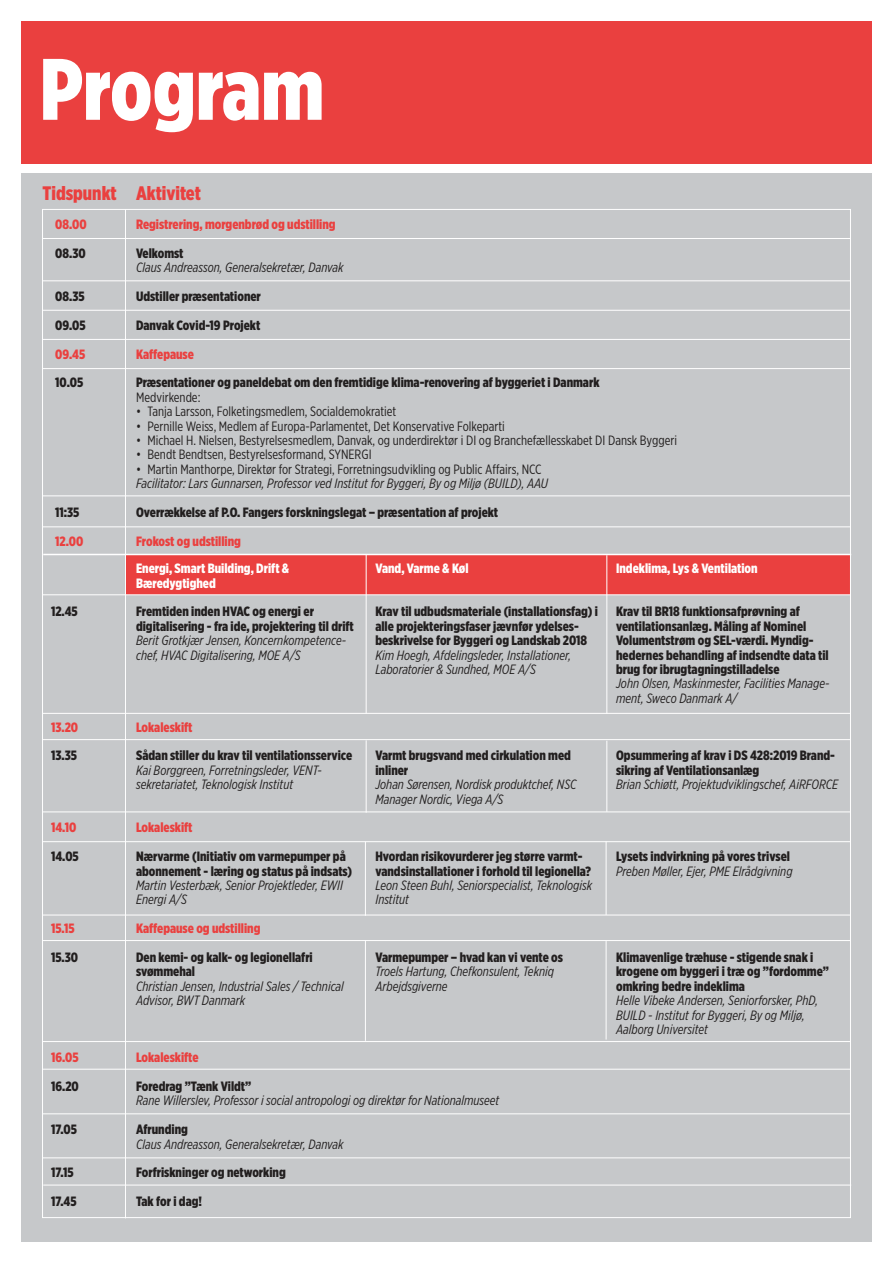
<style>
.page{position:relative;width:893px;height:1263px;background:#fff}
.page>*{position:absolute;margin:0;border:0;box-sizing:border-box;transform-origin:0 0}
.t1{font:900 87px "Gotham X Narrow";color:#fff}
.t2{font:900 19.5px "Gotham X Narrow";color:#ea403f}
.t3{font:900 13.5px/14.4px "Gotham X Narrow";color:#221f1f}
.t4{font:italic 13.5px/14.4px "Gotham X Narrow";color:#221f1f}
.t5{font:13.5px "Gotham X Narrow";color:#221f1f}
.t6{font:900 13.5px "Gotham X Narrow";color:#ea403f}
.t7{font:900 13.5px/14.4px "Gotham X Narrow";color:#fff}
</style>
<div class="page">
<div style="left:21px;top:173px;width:851px;height:1069px;background:#c6c8ca"></div>
<div style="left:125px;top:554px;width:725px;height:41px;background:#ea403f"></div>
<hr style="left:43px;top:495px;width:807px;height:1px;background:#fff">
<hr style="left:43px;top:368px;width:807px;height:1px;background:#fff">
<hr style="left:43px;top:238px;width:807px;height:1px;background:#fff">
<hr style="left:43px;top:280px;width:807px;height:1px;background:#fff">
<hr style="left:43px;top:310px;width:807px;height:1px;background:#fff">
<hr style="left:43px;top:339px;width:807px;height:1px;background:#fff">
<hr style="left:43px;top:526px;width:807px;height:1px;background:#fff">
<hr style="left:125px;top:209px;width:1px;height:1009px;background:#fff">
<hr style="left:366px;top:554px;width:1px;height:159px;background:#fff">
<hr style="left:366px;top:740px;width:1px;height:73px;background:#fff">
<hr style="left:365px;top:842px;width:1px;height:74px;background:#fff">
<hr style="left:365px;top:940px;width:1px;height:101px;background:#fff">
<hr style="left:606px;top:741px;width:1px;height:71px;background:#fff">
<hr style="left:606px;top:841px;width:1px;height:74px;background:#fff">
<hr style="left:606px;top:941px;width:1px;height:98px;background:#fff">
<hr style="left:43px;top:739px;width:807px;height:1px;background:#fff">
<hr style="left:43px;top:713px;width:807px;height:1px;background:#fff">
<hr style="left:43px;top:811px;width:807px;height:1px;background:#fff">
<hr style="left:43px;top:841px;width:807px;height:1px;background:#fff">
<hr style="left:43px;top:915px;width:807px;height:1px;background:#fff">
<hr style="left:43px;top:940px;width:807px;height:1px;background:#fff">
<hr style="left:43px;top:1041px;width:807px;height:1px;background:#fff">
<hr style="left:43px;top:1069px;width:807px;height:1px;background:#fff">
<hr style="left:43px;top:1113px;width:807px;height:1px;background:#fff">
<hr style="left:43px;top:1157px;width:807px;height:1px;background:#fff">
<hr style="left:43px;top:1185px;width:808px;height:1px;background:#fff">
<hr style="left:43px;top:594px;width:807px;height:1px;background:#fff">
<hr style="left:43px;top:554px;width:808px;height:1px;background:#fff">
<div style="left:21px;top:21px;width:851px;height:143px;background:#ea403f"></div>
<hr style="left:606px;top:555px;width:1px;height:159px;background:#fff">
<h1 class="t1" style="left:40px;top:50px;width:286px">Program</h1>
<h2 class="t2" style="left:43px;top:185px;width:160px">Tidspunkt Aktivitet</h2>
<p class="t6" style="left:55px;top:218px;width:33px">08.00</p>
<p class="t6" style="left:136px;top:218px;width:201px">Registrering, morgenbrød og udstilling</p>
<p class="t3" style="left:55px;top:247px;width:32px">08.30</p>
<p class="t3" style="left:136px;top:247px;width:49px">Velkomst</p>
<p class="t4" style="left:136px;top:261px;width:209px">Claus Andreasson, Generalsekretær, Danvak</p>
<p class="t3" style="left:55px;top:290px;width:31px">08.35</p>
<p class="t3" style="left:136px;top:290px;width:126px">Udstiller præsentationer</p>
<p class="t3" style="left:55px;top:319px;width:32px">09.05</p>
<p class="t3" style="left:136px;top:319px;width:126px">Danvak Covid-19 Projekt</p>
<p class="t6" style="left:55px;top:348px;width:32px">09.45</p>
<p class="t6" style="left:136px;top:348px;width:59px">Kaffepause</p>
<p class="t3" style="left:55px;top:376px;width:29px">10.05</p>
<p class="t3" style="left:136px;top:376px;width:465px">Præsentationer og paneldebat om den fremtidige klima-renovering af byggeriet i Danmark</p>
<p class="t5" style="left:136px;top:391px;width:66px">Medvirkende:</p>
<p class="t5" style="left:136px;top:405px;width:262px">• Tanja Larsson, Folketingsmedlem, Socialdemokratiet</p>
<p class="t5" style="left:136px;top:420px;width:370px">• Pernille Weiss, Medlem af Europa-Parlamentet, Det Konservative Folkeparti</p>
<p class="t5" style="left:136px;top:434px;width:542px">• Michael H. Nielsen, Bestyrelsesmedlem, Danvak, og underdirektør i DI og Branchefællesskabet DI Dansk Byggeri</p>
<p class="t5" style="left:136px;top:449px;width:237px">• Bendt Bendtsen, Bestyrelsesformand, SYNERGI</p>
<p class="t5" style="left:136px;top:463px;width:407px">• Martin Manthorpe, Direktør for Strategi, Forretningsudvikling og Public Affairs, NCC</p>
<p class="t4" style="left:136px;top:477px;width:413px">Facilitator: Lars Gunnarsen, Professor ved Institut for Byggeri, By og Miljø (BUILD), AAU</p>
<p class="t3" style="left:55px;top:506px;width:26px">11:35</p>
<p class="t3" style="left:136px;top:506px;width:364px">Overrækkelse af P.O. Fangers forskningslegat – præsentation af projekt</p>
<p class="t6" style="left:55px;top:535px;width:30px">12.00</p>
<p class="t6" style="left:136px;top:535px;width:106px">Frokost og udstilling</p>
<p class="t7" style="left:136px;top:562px;width:155px">Energi, Smart Building, Drift &amp;<br>Bæredygtighed</p>
<p class="t3" style="left:51px;top:605px;width:28px">12.45</p>
<p class="t3" style="left:136px;top:605px;width:219px">Fremtiden inden HVAC og energi er digitalisering - fra ide, projektering til drift</p>
<p class="t4" style="left:136px;top:634px;width:212px">Berit Grotkjær Jensen, Koncernkompetence&shy;chef, HVAC Digitalisering, MOE A/S</p>
<p class="t7" style="left:375px;top:562px;width:95px">Vand, Varme &amp; Køl</p>
<p class="t3" style="left:375px;top:605px;width:224px">Krav til udbudsmateriale (installationsfag) i alle projekteringsfaser jævnfør ydelses&shy;beskrivelse for Byggeri og Landskab 2018</p>
<p class="t4" style="left:375px;top:648px;width:197px">Kim Hoegh, Afdelingsleder, Installationer,<br>Laboratorier &amp; Sundhed, MOE A/S</p>
<p class="t7" style="left:616px;top:562px;width:143px">Indeklima, Lys &amp; Ventilation</p>
<p class="t3" style="left:616px;top:605px;width:214px">Krav til BR18 funktionsafprøvning af ventilationsanlæg. Måling af Nominel Volumentstrøm og SEL-værdi. Myndig&shy;hedernes behandling af indsendte data til brug for ibrugtagningstilladelse</p>
<p class="t4" style="left:616px;top:677px;width:215px">John Olsen, Maskinmester, Facilities Manage&shy;ment, Sweco Danmark A/</p>
<p class="t6" style="left:51px;top:721px;width:29px">13.20</p>
<p class="t6" style="left:136px;top:721px;width:58px">Lokaleskift</p>
<p class="t3" style="left:51px;top:749px;width:27px">13.35</p>
<p class="t3" style="left:136px;top:749px;width:218px">Sådan stiller du krav til ventilationsservice</p>
<p class="t4" style="left:136px;top:763px;width:187px">Kai Borggreen, Forretningsleder, VENT&shy;sekretariatet, Teknologisk Institut</p>
<p class="t6" style="left:51px;top:822px;width:27px">14.10</p>
<p class="t6" style="left:136px;top:822px;width:58px">Lokaleskift</p>
<p class="t3" style="left:51px;top:850px;width:29px">14.05</p>
<p class="t3" style="left:136px;top:850px;width:218px">Nærvarme (Initiativ om varmepumper på abonnement - læring og status på indsats)</p>
<p class="t4" style="left:136px;top:879px;width:209px">Martin Vesterbæk, Senior Projektleder, EWII<br>Energi A/S</p>
<p class="t6" style="left:51px;top:922px;width:25px">15.15</p>
<p class="t6" style="left:136px;top:922px;width:126px">Kaffepause og udstilling</p>
<p class="t3" style="left:51px;top:951px;width:29px">15.30</p>
<p class="t3" style="left:136px;top:951px;width:178px">Den kemi- og kalk- og legionellafri svømmehal</p>
<p class="t4" style="left:136px;top:979px;width:209px">Christian Jensen, Industrial Sales / Technical<br>Advisor, BWT Danmark</p>
<p class="t3" style="left:375px;top:749px;width:197px">Varmt brugsvand med cirkulation med inliner</p>
<p class="t4" style="left:375px;top:778px;width:203px">Johan Sørensen, Nordisk produktchef, NSC<br>Manager Nordic, Viega A/S</p>
<p class="t3" style="left:375px;top:850px;width:217px">Hvordan risikovurderer jeg større varmt&shy;vandsinstallationer i forhold til legionella?</p>
<p class="t4" style="left:375px;top:879px;width:218px">Leon Steen Buhl, Seniorspecialist, Teknologisk<br>Institut</p>
<p class="t3" style="left:375px;top:951px;width:189px">Varmepumper – hvad kan vi vente os</p>
<p class="t4" style="left:375px;top:965px;width:180px">Troels Hartung, Chefkonsulent, Tekniq<br>Arbejdsgiverne</p>
<p class="t6" style="left:51px;top:1051px;width:29px">16.05</p>
<p class="t6" style="left:136px;top:1051px;width:64px">Lokaleskifte</p>
<p class="t3" style="left:51px;top:1080px;width:29px">16.20</p>
<p class="t3" style="left:136px;top:1080px;width:117px">Foredrag ”Tænk Vildt”</p>
<p class="t4" style="left:136px;top:1094px;width:365px">Rane Willerslev, Professor i social antropologi og direktør for Nationalmuseet</p>
<p class="t3" style="left:51px;top:1123px;width:27px">17.05</p>
<p class="t3" style="left:136px;top:1123px;width:53px">Afrunding</p>
<p class="t4" style="left:136px;top:1137px;width:209px">Claus Andreasson, Generalsekretær, Danvak</p>
<p class="t3" style="left:51px;top:1166px;width:24px">17.15</p>
<p class="t3" style="left:136px;top:1166px;width:151px">Forfriskninger og networking</p>
<p class="t3" style="left:51px;top:1195px;width:27px">17.45</p>
<p class="t3" style="left:136px;top:1195px;width:67px">Tak for i dag!</p>
<p class="t3" style="left:616px;top:749px;width:220px">Opsummering af krav i DS 428:2019 Brand&shy;sikring af Ventilationsanlæg</p>
<p class="t4" style="left:616px;top:778px;width:224px">Brian Schiøtt, Projektudviklingschef, AiRFORCE</p>
<p class="t3" style="left:616px;top:850px;width:175px">Lysets indvirkning på vores trivsel</p>
<p class="t4" style="left:616px;top:864px;width:178px">Preben Møller, Ejer, PME Elrådgivning</p>
<p class="t3" style="left:616px;top:951px;width:214px">Klimavenlige træhuse - stigende snak i krogene om byggeri i træ og ”fordomme” omkring bedre indeklima</p>
<p class="t4" style="left:616px;top:994px;width:203px">Helle Vibeke Andersen, Seniorforsker, PhD,<br>BUILD - Institut for Byggeri, By og Miljø,<br>Aalborg Universitet</p>
</div>
